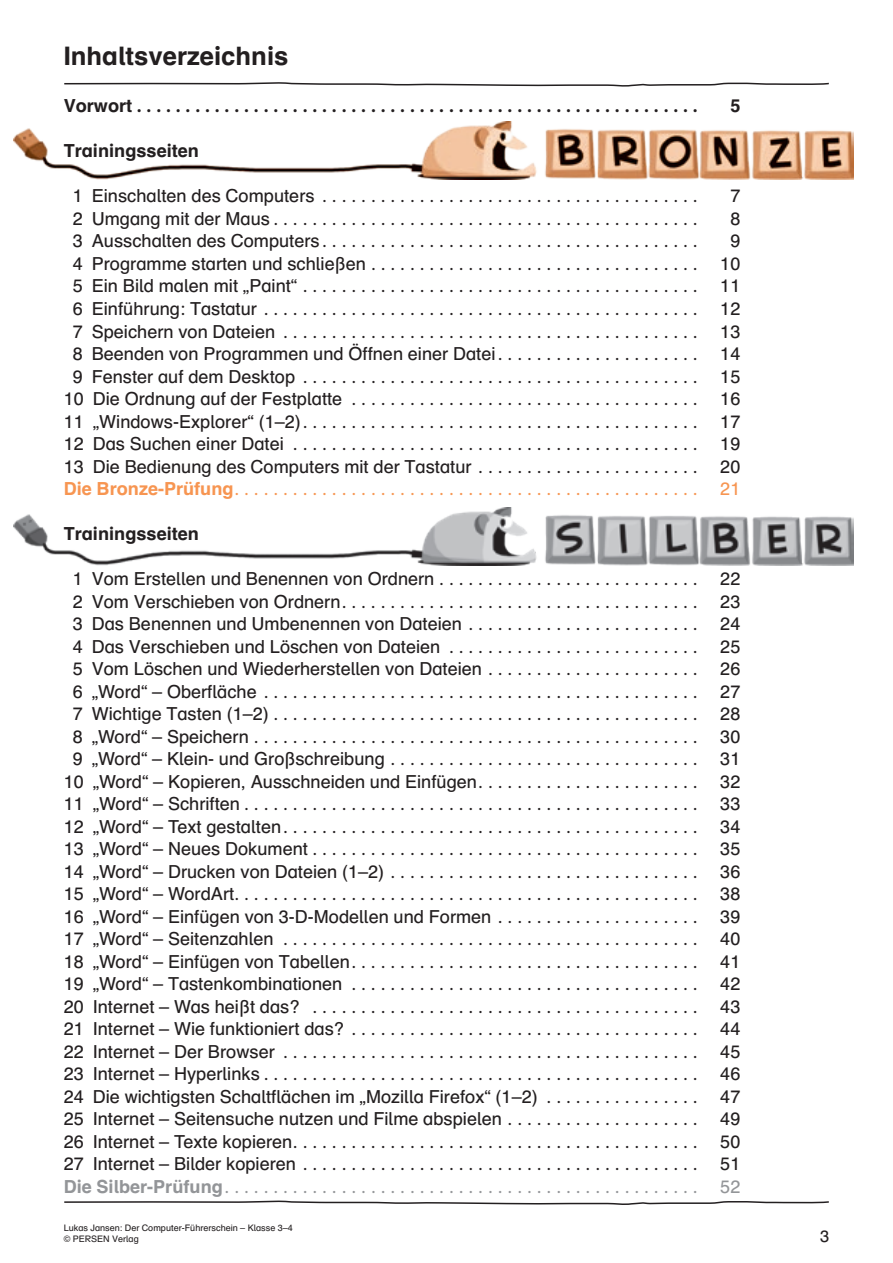
<style>
.page{position:relative;width:893px;height:1263px;background:#fff}
.page>*{position:absolute;margin:0;border:0;box-sizing:border-box;transform-origin:0 0}
.t1{font:700 25.5px "Auer Schulbuch";color:#231f20}
.IVZ{font:18px "Auer Schulbuch";color:#231f20}
.IVZ-2{font:700 18px "Auer Schulbuch";color:#231f20}
.IVZ-3{font:18px "Auer Schulbuch";color:#939598}
.IVZ-4{font:18px "Auer Schulbuch";color:#f79551}
.t2{font:16.5px "Auer Schulbuch";color:#231f20}
.t3{font:9px/10.8px "Auer Schulbuch";color:#231f20}
.s1{font-weight:700}
</style>
<div class="page">
<svg style="left:64px;top:1200px;width:765px;height:5px"></svg>
<svg style="left:64px;top:82px;width:765px;height:5px"></svg>
<img style="left:14px;top:122px;width:840px;height:58px">
<img style="left:14px;top:508px;width:840px;height:57px">
<h1 class="t1" style="left:64px;top:40px;width:226px">Inhaltsverzeichnis</h1>
<p class="IVZ-2" style="left:64px;top:95px;width:636px">Vorwort . . . . . . . . . . . . . . . . . . . . . . . . . . . . . . . . . . . . . . . . . . . . . . . . . . . . . . . . . .</p>
<p class="IVZ-2" style="left:730px;top:95px;width:12px">5</p>
<p class="IVZ-2" style="left:64px;top:140px;width:137px">Trainingsseiten</p>
<p class="IVZ" style="left:73px;top:185px;width:627px">1 Einschalten des Computers . . . . . . . . . . . . . . . . . . . . . . . . . . . . . . . . . . . . . . .</p>
<p class="IVZ" style="left:730px;top:185px;width:12px">7</p>
<p class="IVZ" style="left:73px;top:207px;width:627px">2 Umgang mit der Maus . . . . . . . . . . . . . . . . . . . . . . . . . . . . . . . . . . . . . . . . . . . .</p>
<p class="IVZ" style="left:730px;top:207px;width:12px">8</p>
<p class="IVZ" style="left:73px;top:230px;width:627px">3 Ausschalten des Computers . . . . . . . . . . . . . . . . . . . . . . . . . . . . . . . . . . . . . . .</p>
<p class="IVZ" style="left:730px;top:230px;width:12px">9</p>
<p class="IVZ" style="left:73px;top:252px;width:669px">4 Programme starten und schließen . . . . . . . . . . . . . . . . . . . . . . . . . . . . . . . . . . 10</p>
<p class="IVZ" style="left:73px;top:275px;width:669px">5 Ein Bild malen mit „Paint“ . . . . . . . . . . . . . . . . . . . . . . . . . . . . . . . . . . . . . . . . . 11</p>
<p class="IVZ" style="left:73px;top:297px;width:669px">6 Einführung: Tastatur . . . . . . . . . . . . . . . . . . . . . . . . . . . . . . . . . . . . . . . . . . . . . 12</p>
<p class="IVZ" style="left:73px;top:320px;width:669px">7 Speichern von Dateien . . . . . . . . . . . . . . . . . . . . . . . . . . . . . . . . . . . . . . . . . . . 13</p>
<p class="IVZ" style="left:73px;top:342px;width:669px">8 Beenden von Programmen und Öffnen einer Datei . . . . . . . . . . . . . . . . . . . . . 14</p>
<p class="IVZ" style="left:73px;top:365px;width:669px">9 Fenster auf dem Desktop . . . . . . . . . . . . . . . . . . . . . . . . . . . . . . . . . . . . . . . . . 15</p>
<p class="IVZ" style="left:64px;top:387px;width:678px">10 Die Ordnung auf der Festplatte . . . . . . . . . . . . . . . . . . . . . . . . . . . . . . . . . . . . 16</p>
<p class="IVZ" style="left:64px;top:410px;width:678px">11 „Windows-Explorer“ (1–2) . . . . . . . . . . . . . . . . . . . . . . . . . . . . . . . . . . . . . . . . . 17</p>
<p class="IVZ" style="left:64px;top:432px;width:678px">12 Das Suchen einer Datei . . . . . . . . . . . . . . . . . . . . . . . . . . . . . . . . . . . . . . . . . . 19</p>
<p class="IVZ" style="left:64px;top:455px;width:678px">13 Die Bedienung des Computers mit der Tastatur . . . . . . . . . . . . . . . . . . . . . . . 20</p>
<p class="IVZ-4" style="left:64px;top:477px;width:678px"><span class="s1">Die Bronze-Prüfung</span> . . . . . . . . . . . . . . . . . . . . . . . . . . . . . . . . . . . . . . . . . . . . . . . . 21</p>
<p class="IVZ-2" style="left:64px;top:522px;width:137px">Trainingsseiten</p>
<p class="IVZ" style="left:73px;top:567px;width:669px">1 Vom Erstellen und Benennen von Ordnern . . . . . . . . . . . . . . . . . . . . . . . . . . . 22</p>
<p class="IVZ" style="left:73px;top:590px;width:669px">2 Vom Verschieben von Ordnern . . . . . . . . . . . . . . . . . . . . . . . . . . . . . . . . . . . . . 23</p>
<p class="IVZ" style="left:73px;top:612px;width:669px">3 Das Benennen und Umbenennen von Dateien . . . . . . . . . . . . . . . . . . . . . . . . 24</p>
<p class="IVZ" style="left:73px;top:635px;width:669px">4 Das Verschieben und Löschen von Dateien . . . . . . . . . . . . . . . . . . . . . . . . . . 25</p>
<p class="IVZ" style="left:73px;top:657px;width:669px">5 Vom Löschen und Wiederherstellen von Dateien . . . . . . . . . . . . . . . . . . . . . . 26</p>
<p class="IVZ" style="left:73px;top:680px;width:669px">6 „Word“ – Oberfläche . . . . . . . . . . . . . . . . . . . . . . . . . . . . . . . . . . . . . . . . . . . . . 27</p>
<p class="IVZ" style="left:73px;top:702px;width:624px">7Wichtige Tasten (1–2)............................................</p>
<p class="IVZ" style="left:720px;top:702px;width:22px">28</p>
<p class="IVZ" style="left:73px;top:725px;width:669px">8 „Word“ – Speichern . . . . . . . . . . . . . . . . . . . . . . . . . . . . . . . . . . . . . . . . . . . . . . 30</p>
<p class="IVZ" style="left:73px;top:747px;width:669px">9 „Word“ – Klein- und Großschreibung . . . . . . . . . . . . . . . . . . . . . . . . . . . . . . . . 31</p>
<p class="IVZ" style="left:64px;top:770px;width:678px">10 „Word“ – Kopieren, Ausschneiden und Einfügen . . . . . . . . . . . . . . . . . . . . . . . 32</p>
<p class="IVZ" style="left:64px;top:792px;width:678px">11 „Word“ – Schriften . . . . . . . . . . . . . . . . . . . . . . . . . . . . . . . . . . . . . . . . . . . . . . . 33</p>
<p class="IVZ" style="left:64px;top:815px;width:678px">12 „Word“ – Text gestalten . . . . . . . . . . . . . . . . . . . . . . . . . . . . . . . . . . . . . . . . . . . 34</p>
<p class="IVZ" style="left:64px;top:837px;width:678px">13 „Word“ – Neues Dokument . . . . . . . . . . . . . . . . . . . . . . . . . . . . . . . . . . . . . . . . 35</p>
<p class="IVZ" style="left:64px;top:860px;width:678px">14 „Word“ – Drucken von Dateien (1–2) . . . . . . . . . . . . . . . . . . . . . . . . . . . . . . . . 36</p>
<p class="IVZ" style="left:64px;top:883px;width:678px">15 „Word“ – WordArt . . . . . . . . . . . . . . . . . . . . . . . . . . . . . . . . . . . . . . . . . . . . . . . . 38</p>
<p class="IVZ" style="left:64px;top:905px;width:678px">16 „Word“ – Einfügen von 3-D-Modellen und Formen . . . . . . . . . . . . . . . . . . . . . 39</p>
<p class="IVZ" style="left:64px;top:928px;width:678px">17 „Word“ – Seitenzahlen . . . . . . . . . . . . . . . . . . . . . . . . . . . . . . . . . . . . . . . . . . . 40</p>
<p class="IVZ" style="left:64px;top:950px;width:678px">18 „Word“ – Einfügen von Tabellen . . . . . . . . . . . . . . . . . . . . . . . . . . . . . . . . . . . . 41</p>
<p class="IVZ" style="left:64px;top:973px;width:678px">19 „Word“ – Tastenkombinationen . . . . . . . . . . . . . . . . . . . . . . . . . . . . . . . . . . . . 42</p>
<p class="IVZ" style="left:64px;top:995px;width:678px">20 Internet – Was heißt das? . . . . . . . . . . . . . . . . . . . . . . . . . . . . . . . . . . . . . . . . 43</p>
<p class="IVZ" style="left:64px;top:1018px;width:678px">21 Internet – Wie funktioniert das? . . . . . . . . . . . . . . . . . . . . . . . . . . . . . . . . . . . . 44</p>
<p class="IVZ" style="left:64px;top:1040px;width:678px">22 Internet – Der Browser . . . . . . . . . . . . . . . . . . . . . . . . . . . . . . . . . . . . . . . . . . . 45</p>
<p class="IVZ" style="left:64px;top:1063px;width:678px">23 Internet – Hyperlinks . . . . . . . . . . . . . . . . . . . . . . . . . . . . . . . . . . . . . . . . . . . . . 46</p>
<p class="IVZ" style="left:64px;top:1085px;width:678px">24 Die wichtigsten Schaltflächen im „Mozilla Firefox“ (1–2) . . . . . . . . . . . . . . . . 47</p>
<p class="IVZ" style="left:64px;top:1108px;width:678px">25 Internet – Seitensuche nutzen und Filme abspielen . . . . . . . . . . . . . . . . . . . . 49</p>
<p class="IVZ" style="left:64px;top:1130px;width:678px">26 Internet – Texte kopieren . . . . . . . . . . . . . . . . . . . . . . . . . . . . . . . . . . . . . . . . . . 50</p>
<p class="IVZ" style="left:64px;top:1153px;width:678px">27 Internet – Bilder kopieren . . . . . . . . . . . . . . . . . . . . . . . . . . . . . . . . . . . . . . . . . 51</p>
<p class="IVZ-3" style="left:64px;top:1175px;width:678px"><span class="s1">Die Silber-Prüfung</span> . . . . . . . . . . . . . . . . . . . . . . . . . . . . . . . . . . . . . . . . . . . . . . . . . 52</p>
<p class="t3" style="left:64px;top:1222px;width:230px">Lukas Jansen: Der Computer-Führerschein – Klasse 3–4 © PERSEN Verlag</p>
<p class="t2" style="left:820px;top:1225px;width:11px">3</p>
</div>
